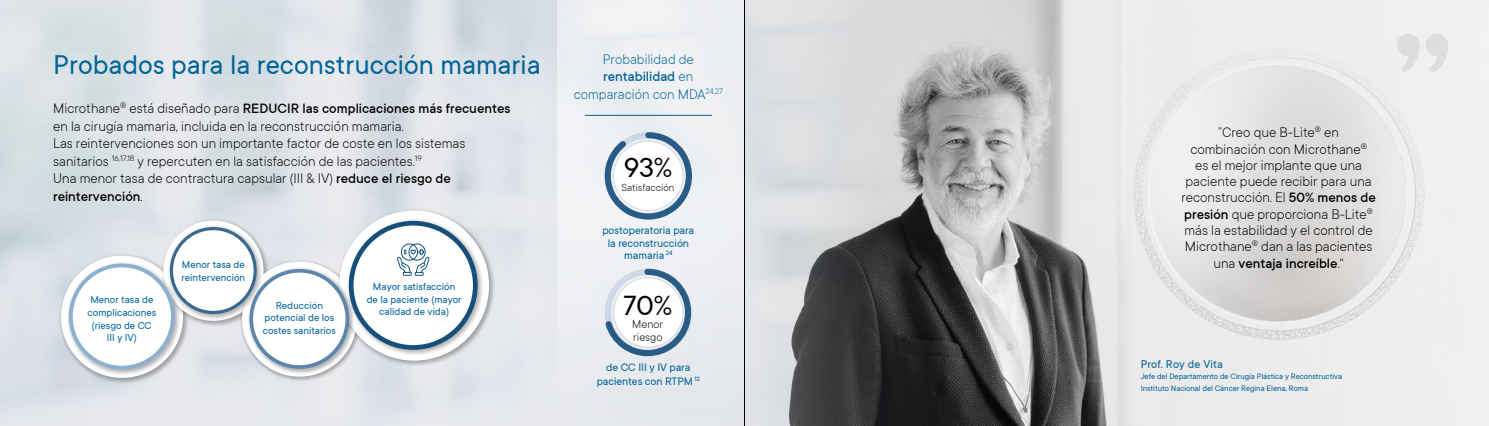
<style>
.page{position:relative;width:1489px;height:426px;background:#fff}
.page>*{position:absolute;margin:0;border:0;box-sizing:border-box;transform-origin:0 0}
.t1{font:30.75px "TT Commons";color:#000}
.t2{font:30px "TT Commons";color:#006499}
.t3{font:300 15px/16.2px "TT Commons";color:#000}
.t4{font:300 15px/17.5px "TT Commons";color:#006499;text-align:center}
.t5{font:12.5px "TT Commons";letter-spacing:.01em;color:#006499}
.t6{font:300 12.25px/12.2px "TT Commons";color:#000}
.t7{font:12.12px/12.5px "TT Commons";letter-spacing:-.005em;color:#006499;text-align:center}
.t8{font:11.25px/12.5px "TT Commons";color:#006499;text-align:center}
.t9{font:300 11.25px "TT Commons";color:#000}
.t10{font:8.75px/11.2px "TT Commons";letter-spacing:-.005em;color:#006499}
.s1{font-weight:500}
</style>
<div class="page">
<img style="left:0;top:0;width:1488px;height:425px">
<svg style="left:1396px;top:34px;width:51px;height:39px"></svg>
<div style="left:557px;top:0;width:187px;height:425px;background:#edeff2"></div>
<svg style="left:605px;top:268px;width:87px;height:89px"></svg>
<svg style="left:604px;top:132px;width:88px;height:88px"></svg>
<div style="left:59px;top:253px;width:131px;height:131px;background:#000;opacity:.3"></div>
<div style="left:61px;top:255px;width:122px;height:122px;background:#fff;border-radius:50%"></div>
<div style="left:161px;top:218px;width:109px;height:109px;background:#000;opacity:.3"></div>
<div style="left:239px;top:259px;width:124px;height:123px;background:#000;opacity:.3"></div>
<div style="left:242px;top:261px;width:115px;height:115px;background:#fff;border-radius:50%"></div>
<div style="left:336px;top:207px;width:160px;height:160px;background:#000;opacity:.3"></div>
<div style="left:339px;top:210px;width:150px;height:150px;background:#fff;border-radius:50%"></div>
<div style="left:346px;top:218px;width:138px;height:138px;background:#000;opacity:.3"></div>
<svg style="left:349px;top:220px;width:128px;height:129px;fill:#16507a"></svg>
<div style="left:353px;top:225px;width:120px;height:119px;background:#fff;border-radius:50%"></div>
<div style="left:167px;top:224px;width:97px;height:96px;background:#000;opacity:.3"></div>
<svg style="left:170px;top:227px;width:87px;height:86px"></svg>
<div style="left:173px;top:230px;width:80px;height:80px;background:#fff;border-radius:50%"></div>
<div style="left:66px;top:261px;width:115px;height:115px;background:#000;opacity:.3"></div>
<svg style="left:69px;top:263px;width:106px;height:106px"></svg>
<div style="left:73px;top:267px;width:98px;height:98px;background:#fff;border-radius:50%"></div>
<div style="left:247px;top:266px;width:108px;height:108px;background:#000;opacity:.3"></div>
<svg style="left:249px;top:268px;width:100px;height:100px"></svg>
<div style="left:253px;top:272px;width:92px;height:93px;background:#fff;border-radius:50%"></div>
<svg style="left:397px;top:243px;width:32px;height:32px"></svg>
<svg style="left:1133px;top:48px;width:291px;height:291px;fill:#e7e7e6"></svg>
<hr style="left:585px;top:115px;width:126px;height:1px;background:#006499">
<hr style="left:744px;top:0;width:1px;height:425px;background:#000">
<h2 class="t2" style="left:53px;top:49px;width:489px">Probados para la reconstrucción mamaria</h2>
<p class="t3" style="left:53px;top:100px;width:459px;line-height:17.5px">Microthane<sup>®</sup> está diseñado para <span class="s1">REDUCIR las complicaciones más frecuentes </span>en la cirugía mamaria, incluida en la reconstrucción mamaria.<br>Las reintervenciones son un importante factor de coste en los sistemas sanitarios <sup>16,17,18</sup> y repercuten en la satisfacción de las pacientes.<sup>19<br></sup>Una menor tasa de contractura capsular (III &amp; IV) <span class="s1">reduce el riesgo de reintervención</span>.</p>
<p class="t8" style="left:88px;top:293px;width:70px">Menor tasa de complicaciones (riesgo de CC<br>III y IV)</p>
<p class="t8" style="left:181px;top:258px;width:65px;text-align:left">Menor tasa de reintervención</p>
<p class="t8" style="left:263px;top:298px;width:74px">Reducción potencial de los costes sanitarios</p>
<p class="t8" style="left:366px;top:280px;width:96px">Mayor satisfacción de la paciente (mayor calidad de vida)</p>
<p class="t4" style="left:573px;top:50px;width:151px">Probabilidad de <span class="s1">rentabilidad</span> en comparación con MDA<sup>24,27</sup></p>
<h1 class="t1" style="left:624px;top:151px;width:50px">93%</h1>
<p class="t9" style="left:621px;top:181px;width:55px">Satisfacción</p>
<p class="t7" style="left:602px;top:224px;width:93px">postoperatoria para la reconstrucción mamaria <sup>24</sup></p>
<h1 class="t1" style="left:623px;top:288px;width:50px">70%</h1>
<p class="t6" style="left:632px;top:318px;width:33px">Menor riesgo</p>
<p class="t7" style="left:596px;top:360px;width:105px;line-height:13.6px">de CC III y IV para pacientes con RTPM <sup>12</sup></p>
<p class="t3" style="left:1181px;top:124px;width:196px;text-align:center">”Creo que B-Lite<sup>®</sup> en combinación con Microthane<sup>®<br></sup>es el mejor implante que una paciente puede recibir para una reconstrucción. El <span class="s1">50% menos de presión</span> que proporciona B-Lite<sup>® </sup>más la estabilidad y el control de<br>Microthane<sup>®</sup> dan a las pacientes una <span class="s1">ventaja increíble</span>.“</p>
<p class="t5" style="left:1140px;top:357px;width:84px">Prof. Roy de Vita</p>
<p class="t10" style="left:1140px;top:370px;width:203px">Jefe del Departamento de Cirugía Plástica y Reconstructiva<br>Instituto Nacional del Cáncer Regina Elena, Roma</p>
</div>
